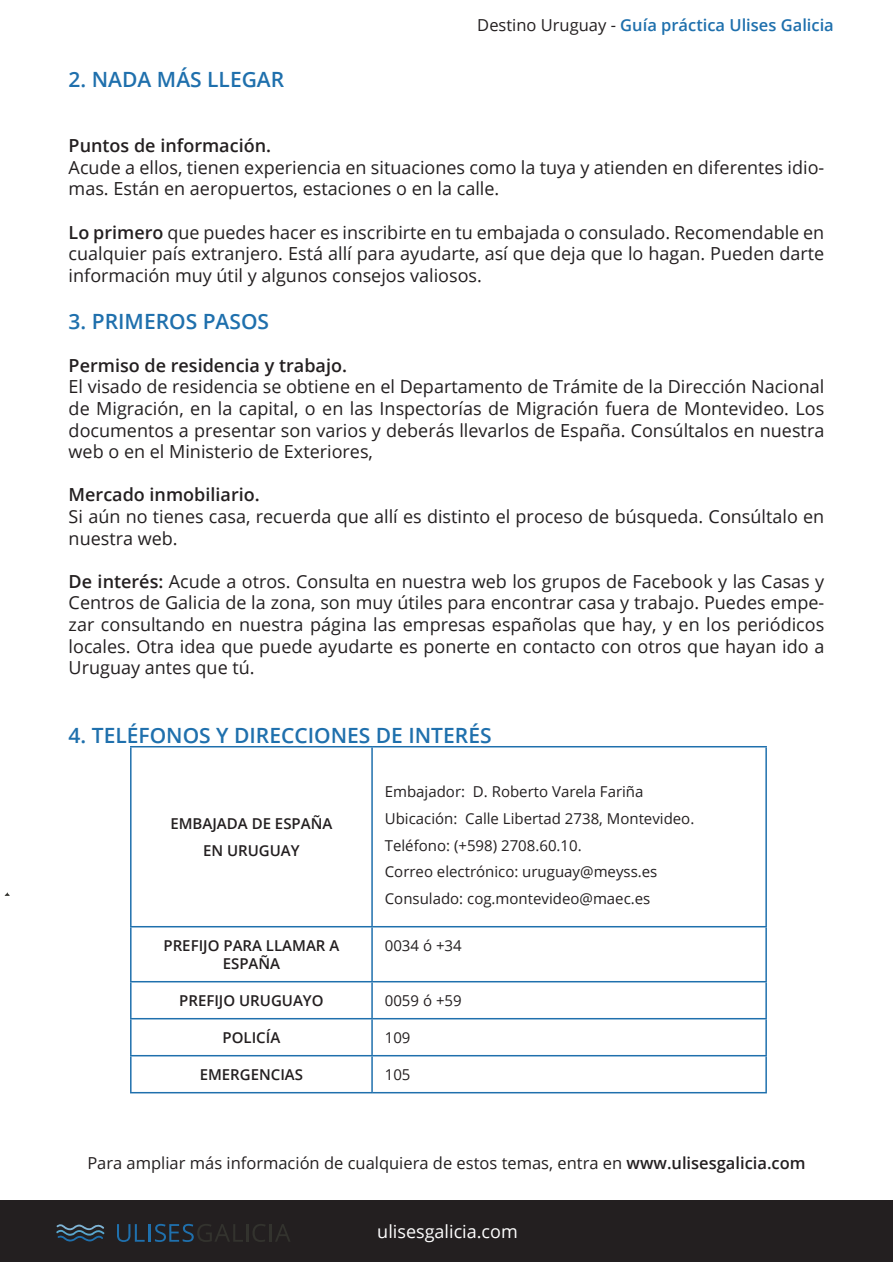
<style>
.page{position:relative;width:893px;height:1263px;background:#fff}
.page>*{position:absolute;margin:0;border:0;box-sizing:border-box;transform-origin:0 0}
.t1{font:600 21px "Open Sans";color:#1f70ad}
.t2{font:18px/21.6px "Open Sans";color:#231f20;text-align:justify}
.t3{font:600 18px "Open Sans";color:#231f20}
.t4{font:18px "Open Sans";color:#fff}
.t5{font:16.5px "Open Sans";color:#231f20}
.t6{font:600 16.5px "Open Sans";color:#1f70ad}
.t7{font:15px "Open Sans";color:#231f20}
.t8{font:600 15px/18px "Open Sans";color:#231f20;text-align:center}
.s1{font-weight:400;color:#231f20}
.s2{font-weight:600}
</style>
<div class="page">
<svg style="left:5px;top:892px;width:5px;height:4px"></svg>
<hr style="left:765px;top:747px;width:2px;height:179px;background:#1f70ad">
<hr style="left:765px;top:927px;width:2px;height:54px;background:#1f70ad">
<hr style="left:765px;top:982px;width:2px;height:36px;background:#1f70ad">
<hr style="left:765px;top:1019px;width:2px;height:36px;background:#1f70ad">
<hr style="left:765px;top:1056px;width:2px;height:36px;background:#1f70ad">
<hr style="left:371px;top:747px;width:2px;height:179px;background:#1f70ad">
<hr style="left:371px;top:927px;width:2px;height:54px;background:#1f70ad">
<hr style="left:371px;top:982px;width:2px;height:36px;background:#1f70ad">
<hr style="left:371px;top:1019px;width:2px;height:36px;background:#1f70ad">
<hr style="left:371px;top:1056px;width:2px;height:36px;background:#1f70ad">
<hr style="left:130px;top:926px;width:242px;height:1px;background:#1f70ad">
<hr style="left:372px;top:926px;width:395px;height:1px;background:#1f70ad">
<hr style="left:130px;top:981px;width:242px;height:1px;background:#1f70ad">
<hr style="left:372px;top:981px;width:395px;height:1px;background:#1f70ad">
<hr style="left:130px;top:746px;width:242px;height:1px;background:#1f70ad">
<hr style="left:130px;top:747px;width:2px;height:179px;background:#1f70ad">
<hr style="left:372px;top:746px;width:395px;height:1px;background:#1f70ad">
<hr style="left:130px;top:927px;width:2px;height:54px;background:#1f70ad">
<hr style="left:130px;top:982px;width:2px;height:36px;background:#1f70ad">
<hr style="left:130px;top:1019px;width:2px;height:36px;background:#1f70ad">
<hr style="left:130px;top:1056px;width:2px;height:36px;background:#1f70ad">
<hr style="left:130px;top:1018px;width:242px;height:1px;background:#1f70ad">
<hr style="left:372px;top:1018px;width:395px;height:1px;background:#1f70ad">
<hr style="left:130px;top:1055px;width:242px;height:1px;background:#1f70ad">
<hr style="left:372px;top:1055px;width:395px;height:1px;background:#1f70ad">
<hr style="left:130px;top:1092px;width:242px;height:1px;background:#1f70ad">
<hr style="left:372px;top:1092px;width:395px;height:1px;background:#1f70ad">
<div style="left:0;top:1200px;width:893px;height:62px;background:#231f20"></div>
<svg style="left:56px;top:1224px;width:49px;height:18px"></svg>
<svg style="left:117px;top:1224px;width:173px;height:18px"></svg>
<p class="t1" style="left:69px;top:65px;width:217px">2. NADA MÁS LLEGAR</p>
<p class="t6" style="left:477px;top:14px;width:358px"><span class="s1">Destino Uruguay -</span> Guía práctica Ulises Galicia</p>
<p class="t3" style="left:69px;top:133px;width:204px">Puntos de información.</p>
<p class="t2" style="left:69px;top:156px;width:757px">Acude a ellos, tienen experiencia en situaciones como la tuya y atienden en diferentes idio&shy;mas. Están en aeropuertos, estaciones o en la calle.</p>
<p class="t2" style="left:69px;top:221px;width:757px"><span class="s2">Lo primero</span> que puedes hacer es inscribirte en tu embajada o consulado. Recomendable en cualquier país extranjero. Está allí para ayudarte, así que deja que lo hagan. Pueden darte información muy útil y algunos consejos valiosos.</p>
<p class="t1" style="left:69px;top:306px;width:202px">3. PRIMEROS PASOS</p>
<p class="t3" style="left:69px;top:353px;width:280px">Permiso de residencia y trabajo.</p>
<p class="t2" style="left:69px;top:375px;width:757px">El visado de residencia se obtiene en el Departamento de Trámite de la Dirección Nacional de Migración, en la capital, o en las Inspectorías de Migración fuera de Montevideo. Los documentos a presentar son varios y deberás llevarlos de España. Consúltalos en nuestra web o en el Ministerio de Exteriores,</p>
<p class="t3" style="left:69px;top:482px;width:193px">Mercado inmobiliario.</p>
<p class="t2" style="left:69px;top:505px;width:757px">Si aún no tienes casa, recuerda que allí es distinto el proceso de búsqueda. Consúltalo en nuestra web.</p>
<p class="t2" style="left:69px;top:570px;width:757px"><span class="s2">De interés:</span> Acude a otros. Consulta en nuestra web los grupos de Facebook y las Casas y Centros de Galicia de la zona, son muy útiles para encontrar casa y trabajo. Puedes empe&shy;zar consultando en nuestra página las empresas españolas que hay, y en los periódicos locales. Otra idea que puede ayudarte es ponerte en contacto con otros que hayan ido a Uruguay antes que tú.</p>
<p class="t1" style="left:69px;top:720px;width:424px">4. TELÉFONOS Y DIRECCIONES DE INTERÉS</p>
<p class="t8" style="left:170px;top:814px;width:163px">EMBAJADA DE ESPAÑA</p>
<p class="t8" style="left:203px;top:841px;width:98px">EN URUGUAY</p>
<p class="t7" style="left:385px;top:782px;width:260px">Embajador: D. Roberto Varela Fariña</p>
<p class="t7" style="left:385px;top:808px;width:311px">Ubicación: Calle Libertad 2738, Montevideo.</p>
<p class="t7" style="left:385px;top:835px;width:198px">Teléfono: (+598) 2708.60.10.</p>
<p class="t7" style="left:385px;top:861px;width:274px">Correo electrónico: uruguay@meyss.es</p>
<p class="t7" style="left:385px;top:888px;width:267px">Consulado: cog.montevideo@maec.es</p>
<p class="t8" style="left:164px;top:936px;width:177px">PREFIJO PARA LLAMAR A<br>ESPAÑA</p>
<p class="t7" style="left:385px;top:935px;width:78px">0034 ó +34</p>
<p class="t8" style="left:179px;top:991px;width:146px">PREFIJO URUGUAYO</p>
<p class="t7" style="left:385px;top:990px;width:78px">0059 ó +59</p>
<p class="t8" style="left:223px;top:1028px;width:59px">POLICÍA</p>
<p class="t7" style="left:385px;top:1027px;width:27px">109</p>
<p class="t8" style="left:200px;top:1065px;width:105px">EMERGENCIAS</p>
<p class="t7" style="left:385px;top:1064px;width:27px">105</p>
<p class="t5" style="left:87px;top:1152px;width:720px">Para ampliar más información de cualquiera de estos temas, entra en <span class="s2">www.ulisesgalicia.com</span></p>
<p class="t4" style="left:377px;top:1219px;width:142px">ulisesgalicia.com</p>
</div>
